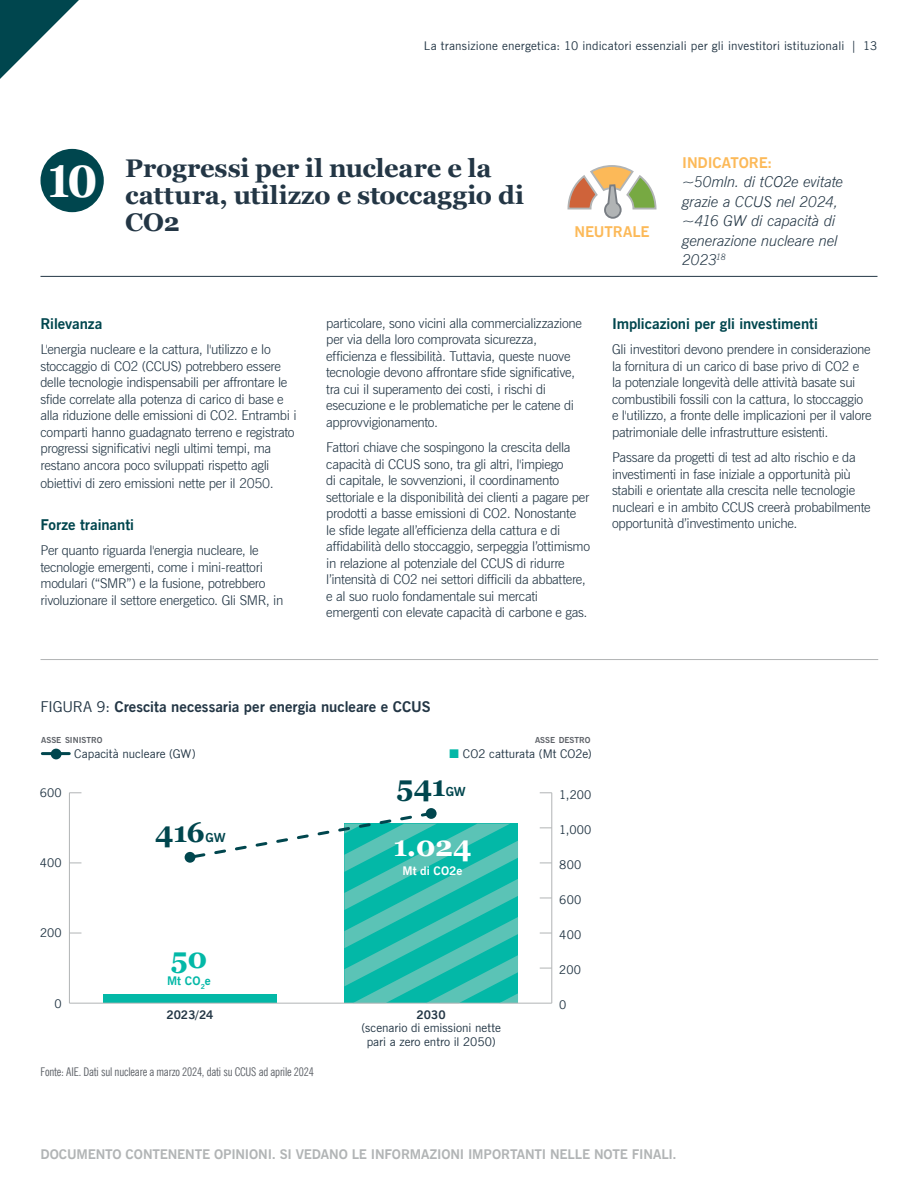
<style>
.page{position:relative;width:918px;height:1188px;background:#fff}
.page>*{position:absolute;margin:0;border:0;box-sizing:border-box;transform-origin:0 0}
.Circle_number{font:700 45px "Georgia Pro";color:#fff}
.t1{font:700 28.5px "Georgia";letter-spacing:-.015em;color:#00464e}
.t2{font:700 28.5px "Georgia";color:#fff}
.t3{font:700 28.5px "Georgia";color:#03b8a7}
.Section_head{font:700 25.5px/27px "Georgia";letter-spacing:-.005em;color:#233645}
.Body_copy{font:italic 300 15px/19.5px "News Gothic BT";letter-spacing:-.01em;color:#233645}
.Section_subhead{font:700 15px "News Gothic BT";letter-spacing:-.005em;color:#00464e}
.Figure_heading{font:700 15px "News Gothic BT";color:#233645}
.Body_copy-2{font:700 15px "News Gothic BT";letter-spacing:-.005em;color:#fcb958}
.Body_copy-3{font:300 13.5px/16.5px "News Gothic BT";letter-spacing:-.02em;color:#233645}
.t4{font:700 13.5px "News Gothic BT";letter-spacing:-.01em;color:#b1b4b5}
.t5{font:700 12.6px "News Gothic BT";color:#00464e}
.t6{font:12px/13.5px "News Gothic BT";letter-spacing:.015em;color:#233645;text-align:center}
.Body_copy-4{font:condensed 12px "News Gothic BT";letter-spacing:-.015em;color:#5f6369}
.t7{font:700 12px "News Gothic BT";color:#fff}
.t8{font:700 12px "News Gothic BT";letter-spacing:-.005em;color:#233645}
.t9{font:700 12px "News Gothic BT";color:#03b8a7}
.t10{font:700 8.4px "News Gothic BT";color:#5f6369}
.s1{font-weight:400}
.s2{font-weight:700}
</style>
<div class="page">
<svg style="left:0;top:0;width:79px;height:79px"></svg>
<hr style="left:40px;top:659px;width:838px;height:1px;background:#b1b4b5">
<hr style="left:69px;top:793px;width:1px;height:210px;background:#b1b4b5">
<svg style="left:69px;top:792px;width:12px;height:1px"></svg>
<hr style="left:551px;top:793px;width:1px;height:210px;background:#b1b4b5">
<svg style="left:540px;top:968px;width:12px;height:1px"></svg>
<svg style="left:540px;top:933px;width:12px;height:1px"></svg>
<svg style="left:540px;top:898px;width:12px;height:1px"></svg>
<svg style="left:540px;top:863px;width:12px;height:1px"></svg>
<svg style="left:540px;top:792px;width:12px;height:1px"></svg>
<div style="left:103px;top:994px;width:174px;height:9px;background:#03b8a7"></div>
<div style="left:185px;top:852px;width:10px;height:11px;background:#00464e;border-radius:50%"></div>
<div style="left:426px;top:808px;width:11px;height:11px;background:#00464e;border-radius:50%"></div>
<hr style="left:42px;top:752px;width:27px;height:3px;background:#00464e">
<div style="left:51px;top:749px;width:11px;height:10px;background:#00464e;border-radius:50%"></div>
<hr style="left:69px;top:1003px;width:483px;height:1px;background:#b1b4b5">
<svg style="left:187px;top:810px;width:331px;height:193px"></svg>
<div style="left:40px;top:149px;width:64px;height:63px;background:#00464e;border-radius:50%"></div>
<hr style="left:40px;top:276px;width:838px;height:1px;background:#233645">
<svg style="left:568px;top:165px;width:88px;height:54px"></svg>
<p class="t6" style="left:424px;top:39px;width:455px">La transizione energetica: 10 indicatori essenziali per gli investitori istituzionali | 13</p>
<p class="Circle_number" style="left:48px;top:156px;width:51px">10</p>
<p class="Section_head" style="left:125px;top:153px;width:400px">Progressi per il nucleare e la cattura, utilizzo e stoccaggio di<br>CO2</p>
<p class="Body_copy-2" style="left:682px;top:153px;width:92px">INDICATORE:</p>
<p class="Body_copy" style="left:682px;top:172px;width:163px">~50mln. di tCO2e evitate grazie a CCUS nel 2024, ~416 GW di capacità di generazione nucleare nel<br>2023<sup>18</sup></p>
<p class="Body_copy-2" style="left:574px;top:222px;width:77px">NEUTRALE</p>
<p class="Section_subhead" style="left:40px;top:314px;width:64px">Rilevanza</p>
<p class="Body_copy-3" style="left:40px;top:341px;width:258px">L'energia nucleare e la cattura, l'utilizzo e lo stoccaggio di CO2 (CCUS) potrebbero essere delle tecnologie indispensabili per affrontare le sfide correlate alla potenza di carico di base e alla riduzione delle emissioni di CO2. Entrambi i comparti hanno guadagnato terreno e registrato progressi significativi negli ultimi tempi, ma restano ancora poco sviluppati rispetto agli</p>
<p class="Body_copy-3" style="left:40px;top:475px;width:235px">obiettivi di zero emissioni nette per il 2050.</p>
<p class="Section_subhead" style="left:40px;top:515px;width:95px">Forze trainanti</p>
<p class="Body_copy-3" style="left:40px;top:542px;width:244px">Per quanto riguarda l'energia nucleare, le tecnologie emergenti, come i mini-reattori modulari (“SMR”) e la fusione, potrebbero rivoluzionare il settore energetico. Gli SMR, in</p>
<p class="Body_copy-3" style="left:326px;top:314px;width:257px">particolare, sono vicini alla commercializzazione per via della loro comprovata sicurezza, efficienza e flessibilità. Tuttavia, queste nuove tecnologie devono affrontare sfide significative, tra cui il superamento dei costi, i rischi di esecuzione e le problematiche per le catene di approvvigionamento.</p>
<p class="Body_copy-3" style="left:326px;top:439px;width:265px">Fattori chiave che sospingono la crescita della capacità di CCUS sono, tra gli altri, l'impiego<br>di capitale, le sovvenzioni, il coordinamento settoriale e la disponibilità dei clienti a pagare per prodotti a basse emissioni di CO2. Nonostante<br>le sfide legate all’efficienza della cattura e di affidabilità dello stoccaggio, serpeggia l’ottimismo in relazione al potenziale del CCUS di ridurre l’intensità di CO2 nei settori difficili da abbattere, e al suo ruolo fondamentale sui mercati emergenti con elevate capacità di carbone e gas.</p>
<p class="Section_subhead" style="left:612px;top:314px;width:208px">Implicazioni per gli investimenti</p>
<p class="Body_copy-3" style="left:612px;top:341px;width:261px">Gli investitori devono prendere in considerazione la fornitura di un carico di base privo di CO2 e la potenziale longevità delle attività basate sui combustibili fossili con la cattura, lo stoccaggio e l'utilizzo, a fronte delle implicazioni per il valore patrimoniale delle infrastrutture esistenti.</p>
<p class="Body_copy-3" style="left:612px;top:449px;width:260px">Passare da progetti di test ad alto rischio e da investimenti in fase iniziale a opportunità più stabili e orientate alla crescita nelle tecnologie nucleari e in ambito CCUS creerà probabilmente opportunità d’investimento uniche.</p>
<p class="Figure_heading" style="left:40px;top:698px;width:392px"><span class="s1">FIGURA 9:</span> Crescita necessaria per energia nucleare e CCUS</p>
<p class="t10" style="left:41px;top:735px;width:63px">ASSE SINISTRO</p>
<p class="t10" style="left:535px;top:735px;width:57px">ASSE DESTRO</p>
<p class="t6" style="left:74px;top:747px;width:123px">Capacità nucleare (GW)</p>
<p class="t6" style="left:463px;top:747px;width:130px">CO2 catturata (Mt CO2e)</p>
<p class="t6" style="left:40px;top:786px;width:24px">600</p>
<p class="t1" style="left:397px;top:765px;width:51px">541</p>
<p class="t5" style="left:446px;top:784px;width:22px">GW</p>
<p class="t6" style="left:559px;top:788px;width:34px">1,200</p>
<p class="t6" style="left:40px;top:856px;width:24px">400</p>
<p class="t1" style="left:155px;top:811px;width:51px">416</p>
<p class="t5" style="left:206px;top:830px;width:22px">GW</p>
<p class="t2" style="left:393px;top:825px;width:80px">1.024</p>
<p class="t7" style="left:403px;top:863px;width:61px">Mt di CO2e</p>
<p class="t6" style="left:559px;top:823px;width:34px">1,000</p>
<p class="t6" style="left:559px;top:858px;width:24px">800</p>
<p class="t6" style="left:559px;top:893px;width:24px">600</p>
<p class="t6" style="left:40px;top:926px;width:23px">200</p>
<p class="t6" style="left:559px;top:928px;width:24px">400</p>
<p class="t3" style="left:171px;top:936px;width:38px">50</p>
<p class="t9" style="left:167px;top:973px;width:45px">Mt CO<sub>2</sub>e</p>
<p class="t6" style="left:559px;top:963px;width:23px">200</p>
<p class="t6" style="left:55px;top:996px;width:9px">0</p>
<p class="t8" style="left:167px;top:1007px;width:48px">2023/24</p>
<p class="t6" style="left:362px;top:1008px;width:141px"><span class="s2">2030<br></span>(scenario di emissioni nette pari a zero entro il 2050)</p>
<p class="t6" style="left:559px;top:998px;width:9px">0</p>
<p class="Body_copy-4" style="left:40px;top:1064px;width:275px">Fonte: AIE. Dati sul nucleare a marzo 2024, dati su CCUS ad aprile 2024</p>
<p class="t4" style="left:40px;top:1146px;width:638px">DOCUMENTO CONTENENTE OPINIONI. SI VEDANO LE INFORMAZIONI IMPORTANTI NELLE NOTE FINALI.</p>
</div>
